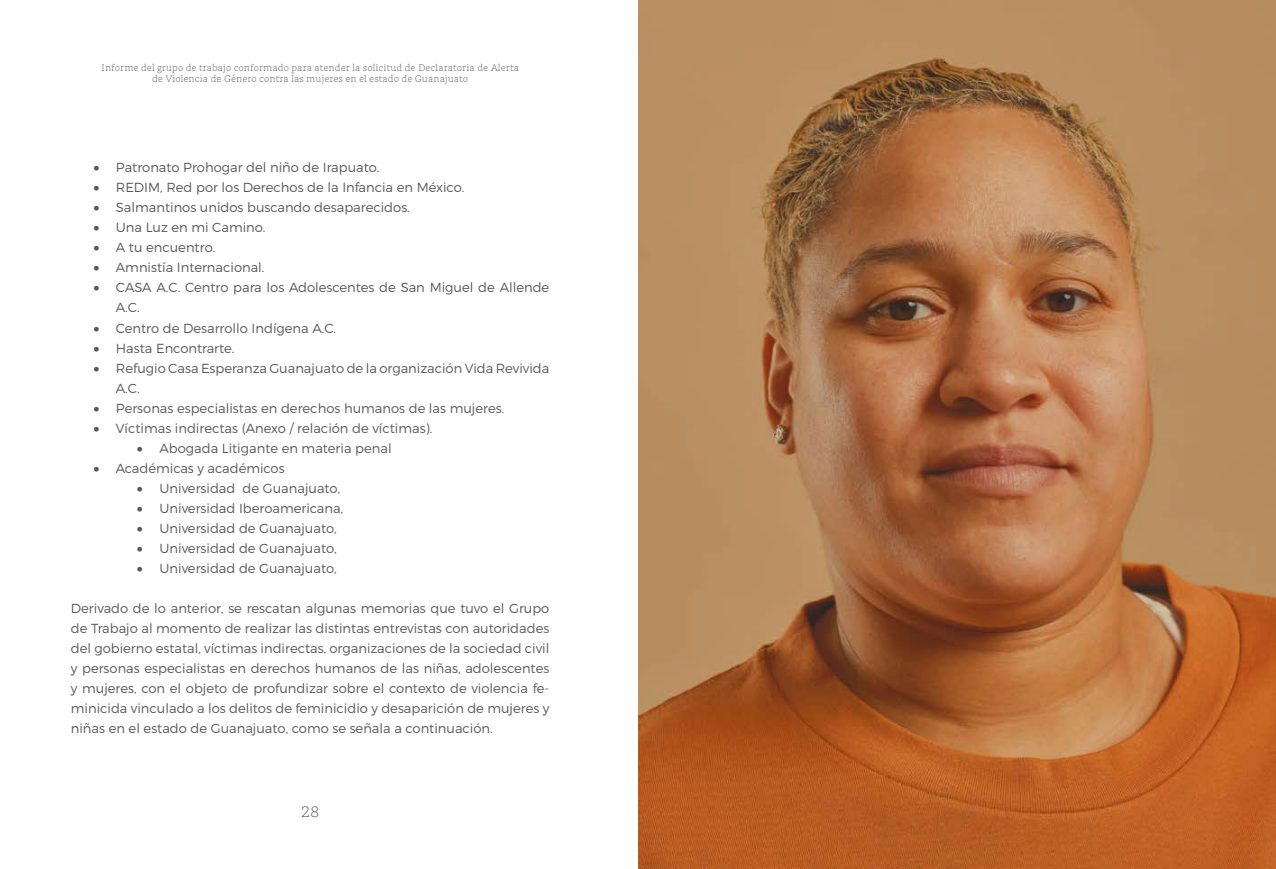
<style>
.page{position:relative;width:1276px;height:869px;background:#fff}
.page>*{position:absolute;margin:0;border:0;box-sizing:border-box;transform-origin:0 0}
.t1{font:300 15px "GMX";color:#575756}
.t2{font:300 13.12px/20px "Montserrat";color:#575756}
.t3{font:300 9.38px/11.2px "GMX";color:#575756;text-align:center}
</style>
<div class="page">
<svg style="left:638px;top:0;width:638px;height:868px;background:#b07649"></svg>
<p class="t3" style="left:101px;top:62px;width:419px">Informe del grupo de trabajo conformado para atender la solicitud de Declaratoria de Alerta de Violencia de Género contra las mujeres en el estado de Guanajuato</p>
<p class="t2" style="left:93px;top:157px;width:288px">• Patronato Prohogar del niño de Irapuato.</p>
<p class="t2" style="left:93px;top:177px;width:372px">• REDIM, Red por los Derechos de la Infancia en México.</p>
<p class="t2" style="left:93px;top:197px;width:318px">• Salmantinos unidos buscando desaparecidos.</p>
<p class="t2" style="left:93px;top:217px;width:174px">• Una Luz en mi Camino.</p>
<p class="t2" style="left:93px;top:237px;width:123px">• A tu encuentro.</p>
<p class="t2" style="left:93px;top:257px;width:173px">• Amnistía Internacional.</p>
<p class="t2" style="left:116px;top:277px;width:435px;text-indent:-22px">• CASA A.C. Centro para los Adolescentes de San Miguel de Allende<br>A.C.</p>
<p class="t2" style="left:93px;top:317px;width:244px">• Centro de Desarrollo Indígena A.C.</p>
<p class="t2" style="left:93px;top:337px;width:143px">• Hasta Encontrarte.</p>
<p class="t2" style="left:116px;top:357px;width:435px;text-indent:-22px">• Refugio Casa Esperanza Guanajuato de la organización Vida Revivida<br>A.C.</p>
<p class="t2" style="left:93px;top:397px;width:412px">• Personas especialistas en derechos humanos de las mujeres.</p>
<p class="t2" style="left:93px;top:417px;width:340px">• Víctimas indirectas (Anexo / relación de víctimas).</p>
<p class="t2" style="left:137px;top:437px;width:256px">• Abogada Litigante en materia penal</p>
<p class="t2" style="left:93px;top:457px;width:193px">• Académicas y académicos</p>
<p class="t2" style="left:137px;top:477px;width:205px">• Universidad de Guanajuato,</p>
<p class="t2" style="left:137px;top:497px;width:208px">• Universidad Iberoamericana,</p>
<p class="t2" style="left:137px;top:517px;width:201px">• Universidad de Guanajuato,</p>
<p class="t2" style="left:137px;top:537px;width:201px">• Universidad de Guanajuato,</p>
<p class="t2" style="left:137px;top:557px;width:201px">• Universidad de Guanajuato,</p>
<p class="t2" style="left:71px;top:597px;width:480px;text-align:justify">Derivado de lo anterior, se rescatan algunas memorias que tuvo el Grupo de Trabajo al momento de realizar las distintas entrevistas con autoridades del gobierno estatal, víctimas indirectas, organizaciones de la sociedad civil y personas especialistas en derechos humanos de las niñas, adolescentes y mujeres, con el objeto de profundizar sobre el contexto de violencia fe&shy;minicida vinculado a los delitos de feminicidio y desaparición de mujeres y niñas en el estado de Guanajuato, como se señala a continuación.</p>
<p class="t1" style="left:301px;top:802px;width:20px">28</p>
</div>
